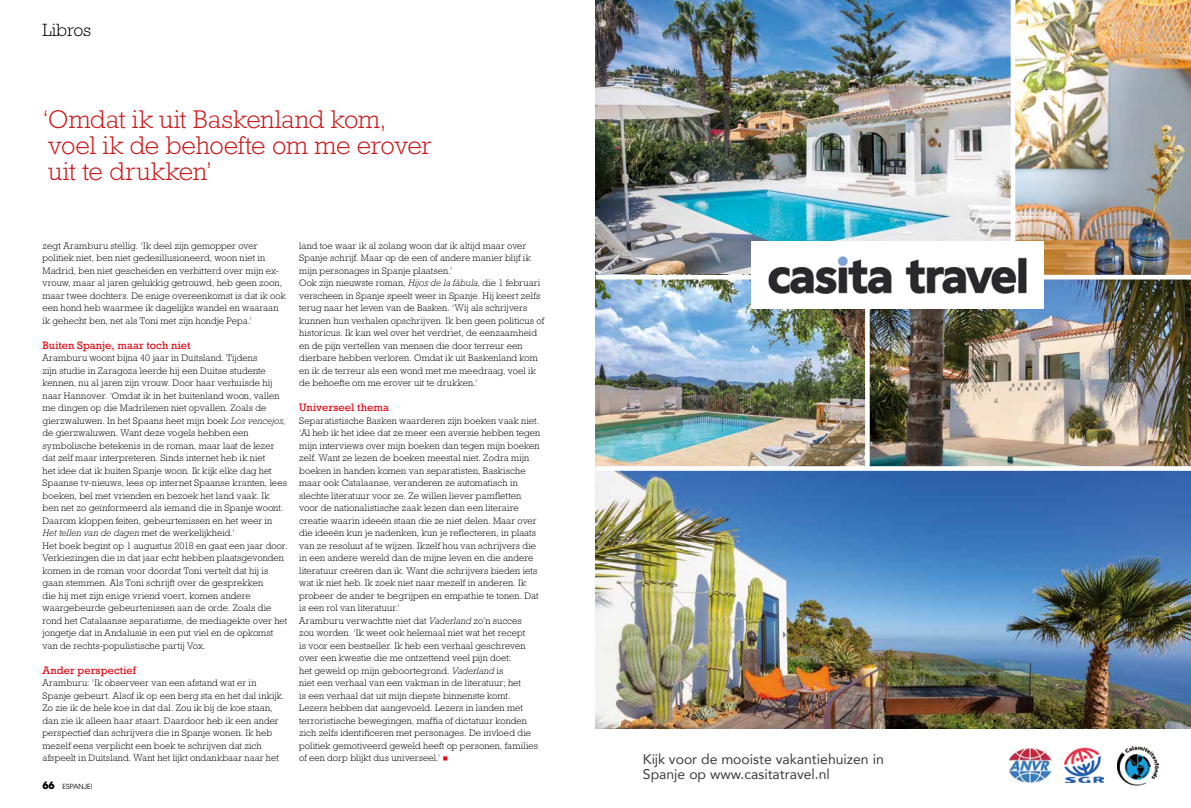
<style>
.page{position:relative;width:1191px;height:808px;background:#fff}
.page>*{position:absolute;margin:0;border:0;box-sizing:border-box;transform-origin:0 0}
.t1{font:300 26px/26px "Rockwell Std";letter-spacing:-.005em;color:#cd1719}
.t2{font:300 18px "Rockwell Std";color:#000}
.t3{font:14px/15px "Avenir";color:#3c3c3b}
.t4{font:11px "Rockwell Std";letter-spacing:.005em;color:#e30613}
.t5{font:300 9.5px/12.5px "Rockwell Std";letter-spacing:.01em;color:#000}
.t6{font:7px "ITC Avant Garde Pro";color:#000}
.s1{font-style:italic}
.s2{font-weight:700;font-size:10px}
.s3{color:#e30613}
</style>
<div class="page">
<img style="left:596px;top:471px;width:595px;height:258px">
<img style="left:869px;top:279px;width:322px;height:187px">
<img style="left:595px;top:0;width:596px;height:275px">
<img style="left:595px;top:279px;width:270px;height:187px">
<svg style="left:865px;top:309px;width:1px;height:153px"></svg>
<div style="left:1010px;top:0;width:5px;height:277px;background:#fff"></div>
<img style="left:751px;top:241px;width:292px;height:67px">
<img style="left:1009px;top:748px;width:42px;height:34px">
<img style="left:1064px;top:747px;width:39px;height:36px">
<img style="left:1118px;top:746px;width:40px;height:40px">
<h2 class="t2" style="left:43px;top:20px;width:50px">Libros</h2>
<h1 class="t1" style="left:43px;top:106px;width:391px">‘Omdat ik uit Baskenland kom, voel ik de behoefte om me erover uit te drukken’</h1>
<p class="t5" style="left:43px;top:239px;width:245px">zegt Aramburu stellig. ‘Ik deel zijn gemopper over politiek niet, ben niet gedesillusioneerd, woon niet in Madrid, ben niet gescheiden en verbitterd over mijn ex&shy;vrouw, maar al jaren gelukkig getrouwd, heb geen zoon, maar twee dochters. De enige overeenkomst is dat ik ook een hond heb waarmee ik dagelijks wandel en waaraan ik gehecht ben, net als Toni met zijn hondje Pepa.’</p>
<p class="t4" style="left:43px;top:338px;width:149px">Buiten Spanje, maar toch niet</p>
<p class="t5" style="left:43px;top:352px;width:246px">Aramburu woont bijna 40 jaar in Duitsland. Tijdens<br>zijn studie in Zaragoza leerde hij een Duitse studente kennen, nu al jaren zijn vrouw. Door haar verhuisde hij naar Hannover. ‘Omdat ik in het buitenland woon, vallen me dingen op die Madrilenen niet opvallen. Zoals de gierzwaluwen. In het Spaans heet mijn boek <span class="s1">Los vencejos</span>, de gierzwaluwen. Want deze vogels hebben een symbolische betekenis in de roman, maar laat de lezer dat zelf maar interpreteren. Sinds internet heb ik niet<br>het idee dat ik buiten Spanje woon. Ik kijk elke dag het Spaanse tv-nieuws, lees op internet Spaanse kranten, lees boeken, bel met vrienden en bezoek het land vaak. Ik ben net zo geïnformeerd als iemand die in Spanje woont.<br>Daarom kloppen feiten, gebeurtenissen en het weer in <span class="s1">Het tellen van de dagen</span> met de werkelijkheid.’<br>Het boek begint op 1 augustus 2018 en gaat een jaar door.<br>Verkiezingen die in dat jaar echt hebben plaatsgevonden komen in de roman voor doordat Toni vertelt dat hij is gaan stemmen. Als Toni schrijft over de gesprekken<br>die hij met zijn enige vriend voert, komen andere waargebeurde gebeurtenissen aan de orde. Zoals die rond het Catalaanse separatisme, de mediagekte over het jongetje dat in Andalusië in een put viel en de opkomst van de rechts-populistische partij Vox.</p>
<p class="t4" style="left:43px;top:663px;width:95px">Ander perspectief</p>
<p class="t5" style="left:43px;top:677px;width:243px">Aramburu: ‘Ik observeer van een afstand wat er in Spanje gebeurt. Alsof ik op een berg sta en het dal inkijk.<br>Zo zie ik de hele koe in dat dal. Zou ik bij de koe staan, dan zie ik alleen haar staart. Daardoor heb ik een ander perspectief dan schrijvers die in Spanje wonen. Ik heb mezelf eens verplicht een boek te schrijven dat zich afspeelt in Duitsland. Want het lijkt ondankbaar naar het</p>
<p class="t6" style="left:42px;top:782px;width:52px"><span class="s2">66</span> ESPANJE!</p>
<p class="t5" style="left:299px;top:239px;width:246px">land toe waar ik al zolang woon dat ik altijd maar over Spanje schrijf. Maar op de een of andere manier blijf ik mijn personages in Spanje plaatsen.’<br>Ook zijn nieuwste roman, <span class="s1">Hijos de la fábula,</span> die 1 februari verscheen in Spanje speelt weer in Spanje. Hij keert zelfs terug naar het leven van de Basken. ‘Wij als schrijvers kunnen hun verhalen opschrijven. Ik ben geen politicus of historicus. Ik kan wel over het verdriet, de eenzaamheid en de pijn vertellen van mensen die door terreur een dierbare hebben verloren. Omdat ik uit Baskenland kom en ik de terreur als een wond met me meedraag, voel ik de behoefte om me erover uit te drukken.’</p>
<p class="t4" style="left:299px;top:401px;width:91px">Universeel thema</p>
<p class="t5" style="left:299px;top:414px;width:242px">Separatistische Basken waarderen zijn boeken vaak niet. ‘Al heb ik het idee dat ze meer een aversie hebben tegen mijn interviews over mijn boeken dan tegen mijn boeken zelf. Want ze lezen de boeken meestal niet. Zodra mijn boeken in handen komen van separatisten, Baskische maar ook Catalaanse, veranderen ze automatisch in slechte literatuur voor ze. Ze willen liever pamfletten voor de nationalistische zaak lezen dan een literaire creatie waarin ideeën staan die ze niet delen. Maar over die ideeën kun je nadenken, kun je reflecteren, in plaats van ze resoluut af te wijzen. Ikzelf hou van schrijvers die in een andere wereld dan de mijne leven en die andere literatuur creëren dan ik. Want die schrijvers bieden iets wat ik niet heb. Ik zoek niet naar mezelf in anderen. Ik probeer de ander te begrijpen en empathie te tonen. Dat is een rol van literatuur.’<br>Aramburu verwachtte niet dat <span class="s1">Vaderland</span> zo’n succes<br>zou worden. ‘Ik weet ook helemaal niet wat het recept<br>is voor een bestseller. Ik heb een verhaal geschreven over een kwestie die me ontzettend veel pijn doet:<br>het geweld op mijn geboortegrond. <span class="s1">Vaderland</span> is<br>niet een verhaal van een vakman in de literatuur; het<br>is een verhaal dat uit mijn diepste binnenste komt.<br>Lezers hebben dat aangevoeld. Lezers in landen met terroristische bewegingen, maffia of dictatuur konden zich zelfs identificeren met personages. De invloed die politiek gemotiveerd geweld heeft op personen, families of een dorp blijkt dus universeel.’ <span class="s3">■</span></p>
<h3 class="t3" style="left:643px;top:751px;width:242px">Kijk voor de mooiste vakantiehuizen in<br>Spanje op www.casitatravel.nl</h3>
</div>
